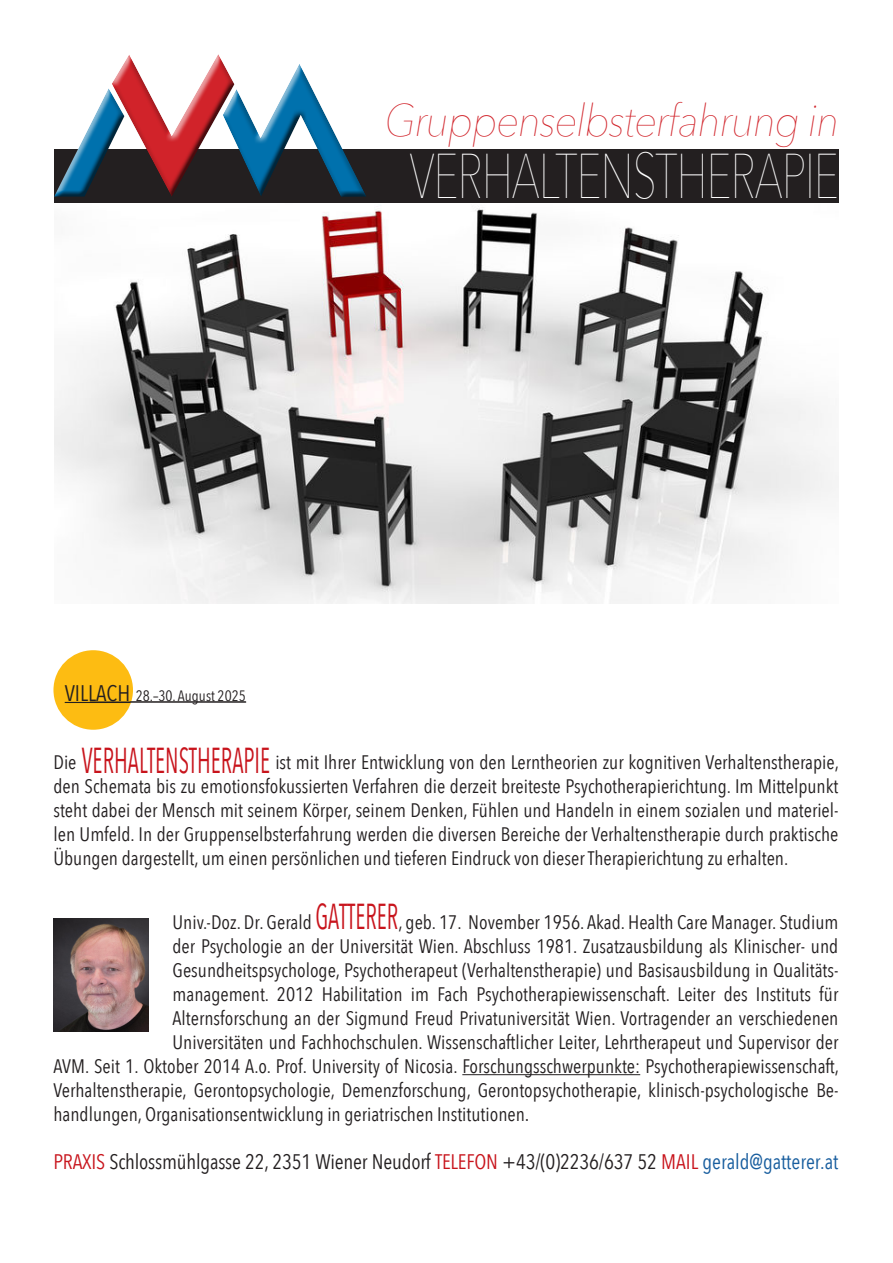
<style>
.page{position:relative;width:893px;height:1263px;background:#fff}
.page>*{position:absolute;margin:0;border:0;box-sizing:border-box;transform-origin:0 0}
.t1{font:200 63px "Avenir Next";letter-spacing:-.02em;color:#fff;scale:.67 1}
.t2{font:italic 200 44.55px "Avenir Next";letter-spacing:-.025em;color:#d1232a;scale:.91 1}
.t3{font:21px "Avenir Next Condensed";letter-spacing:-.01em;color:#231f20}
.t4{font:19.5px/24px "Avenir Next Condensed";color:#231f20;text-align:justify}
.t5{font:15px "Avenir Next Condensed";color:#231f20}
.s1{font-size:22.5px}
.s2{font-size:36px;color:#c8141c}
.s3{font-size:21px}
.s4{color:#c8141c}
.s5{color:#175d9e}
</style>
<div class="page">
<img style="left:54px;top:208px;width:785px;height:396px">
<hr style="left:462px;top:1074px;width:178px;height:1px;background:#231f20">
<div style="left:53px;top:650px;width:80px;height:80px;background:#fdbc12;border-radius:50%"></div>
<hr style="left:90px;top:702px;width:156px;height:1px;background:#231f20">
<hr style="left:65px;top:702px;width:65px;height:1px;background:#231f20">
<hr style="left:130px;top:701px;width:116px;height:1px;background:#231f20">
<img style="left:53px;top:918px;width:95px;height:114px">
<div style="left:54px;top:149px;width:785px;height:54px;background:#231f20"></div>
<svg style="left:112px;top:54px;width:254px;height:143px"></svg>
<div style="left:52px;top:87px;width:74px;height:112px;background:#231f20;opacity:.75"></div>
<p class="t2" style="left:384px;top:83px;width:501px">Gruppenselbsterfahrung in</p>
<p class="t1" style="left:409px;top:122px;width:643px">VERHALTENSTHERAPIE</p>
<p class="t5" style="left:65px;top:683px;width:183px"><span class="s1">VILLACH</span> 28.–30. August 2025</p>
<p class="t4" style="left:53px;top:749px;width:787px">Die <span class="s2">VERHALTENSTHERAPIE</span> ist mit Ihrer Entwicklung von den Lerntheorien zur kognitiven Verhaltenstherapie, den Schemata bis zu emotionsfokussierten Verfahren die derzeit breiteste Psychotherapierichtung. Im Mittelpunkt steht dabei der Mensch mit seinem Körper, seinem Denken, Fühlen und Handeln in einem sozialen und materiel&shy;len Umfeld. In der Gruppenselbsterfahrung werden die diversen Bereiche der Verhaltenstherapie durch praktische Übungen dargestellt, um einen persönlichen und tieferen Eindruck von dieser Therapierichtung zu erhalten.</p>
<p class="t4" style="left:173px;top:909px;width:667px">Univ.-Doz. Dr. Gerald <span class="s2">GATTERER</span>, geb. 17. November 1956. Akad. Health Care Manager. Studium</p>
<p class="t4" style="left:173px;top:933px;width:667px">der Psychologie an der Universität Wien. Abschluss 1981. Zusatzausbildung als Klinischer- und</p>
<p class="t4" style="left:173px;top:957px;width:667px">Gesundheitspsychologe, Psychotherapeut (Verhaltenstherapie) und Basisausbildung in Qualitäts-</p>
<p class="t4" style="left:173px;top:981px;width:667px">management. 2012 Habilitation im Fach Psychotherapiewissenschaft. Leiter des Instituts für</p>
<p class="t4" style="left:173px;top:1005px;width:667px">Alternsforschung an der Sigmund Freud Privatuniversität Wien. Vortragender an verschiedenen</p>
<p class="t4" style="left:173px;top:1029px;width:667px">Universitäten und Fachhochschulen. Wissenschaftlicher Leiter, Lehrtherapeut und Supervisor der</p>
<p class="t4" style="left:53px;top:1053px;width:787px">AVM. Seit 1. Oktober 2014 A.o. Prof. University of Nicosia. Forschungsschwerpunkte: Psychotherapiewissenschaft,</p>
<p class="t4" style="left:53px;top:1077px;width:786px">Verhaltenstherapie, Gerontopsychologie, Demenzforschung, Gerontopsychotherapie, klinisch-psychologische Be-</p>
<p class="t4" style="left:53px;top:1101px;width:477px">handlungen, Organisationsentwicklung in geriatrischen Institutionen<span class="s3">.</span></p>
<p class="t3" style="left:53px;top:1144px;width:786px"><span class="s4">PRAXIS</span> Schlossmühlgasse 22, 2351 Wiener Neudorf <span class="s4">TELEFON</span> +43/(0)2236/637 52 <span class="s4">MAIL</span> <span class="s5">gerald@gatterer.at</span></p>
</div>
